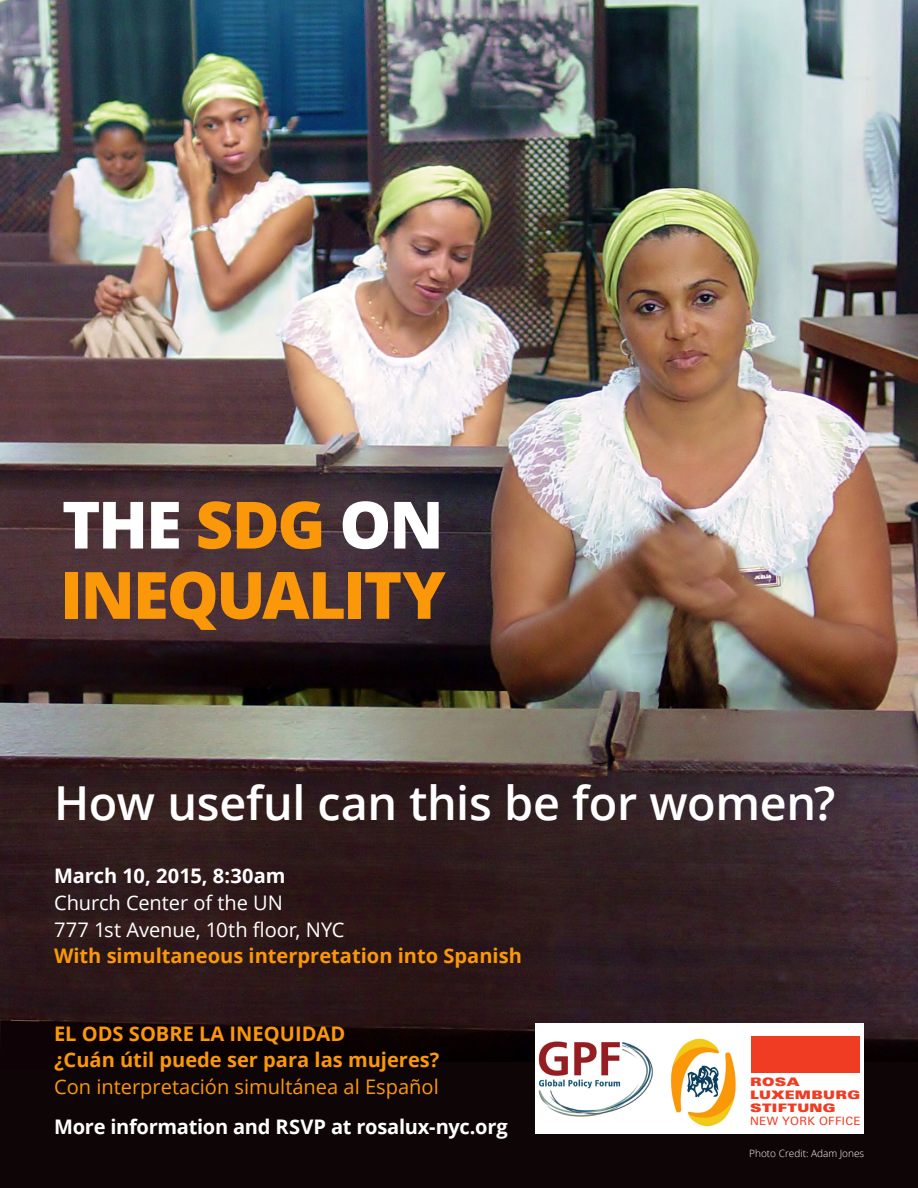
<style>
.page{position:relative;width:918px;height:1188px;background:#fff}
.page>*{position:absolute;margin:0;border:0;box-sizing:border-box;transform-origin:0 0}
.t1{font:800 65.25px "Open Sans";letter-spacing:-.03em;color:#fb9809}
.t2{font:800 65.25px "Open Sans";letter-spacing:-.035em;color:#fff}
.t3{font:600 46.8px "Open Sans";letter-spacing:-.01em;color:#fff}
.t4{font:700 20.1px/26.8px "Open Sans";color:#fb9809}
.t5{font:700 20.1px "Open Sans";letter-spacing:-.015em;color:#fff}
.t6{font:20.1px "Open Sans";letter-spacing:-.005em;color:#fff}
.t7{font:20.1px "Open Sans";color:#fb9809}
.t8{font:11.7px/13px "Univers Com 93 X Black Ext";letter-spacing:.03em;color:#ef3c23}
.t9{font:11.55px "Univers Com 55 Roman";letter-spacing:.03em;color:#ef3c23}
.t10{font:300 10.05px "Open Sans";color:#fff}
.s1{color:#fb9809}
</style>
<div class="page">
<div style="left:0;top:1043px;width:918px;height:145px;background:#0e0506"></div>
<img style="left:0;top:0;width:918px;height:1061px">
<div style="left:535px;top:1024px;width:329px;height:110px;background:#fff"></div>
<div style="left:751px;top:1036px;width:108px;height:36px;background:#ef3c23"></div>
<img style="left:670px;top:1038px;width:66px;height:89px">
<img style="left:538px;top:1041px;width:115px;height:76px">
<div style="left:0;top:1021px;width:64px;height:40px;background:#0e0206"></div>
<p class="t2" style="left:62px;top:475px;width:383px">THE <span class="s1">SDG</span> ON</p>
<p class="t1" style="left:60px;top:545px;width:388px">INEQUALITY</p>
<p class="t3" style="left:54px;top:771px;width:783px">How useful can this be for women?</p>
<p class="t5" style="left:54px;top:861px;width:233px">March 10, 2015, 8:30am</p>
<p class="t6" style="left:54px;top:889px;width:231px">Church Center of the UN</p>
<p class="t6" style="left:54px;top:915px;width:292px">777 1st Avenue, 10th floor, NYC</p>
<p class="t4" style="left:54px;top:942px;width:469px">With simultaneous interpretation into Spanish</p>
<p class="t4" style="left:54px;top:1019px;width:387px">EL ODS SOBRE LA INEQUIDAD<br>¿Cuán útil puede ser para las mujeres?</p>
<p class="t7" style="left:54px;top:1073px;width:386px">Con interpretación simultánea al Español</p>
<p class="t5" style="left:54px;top:1113px;width:455px">More information and RSVP at rosalux-nyc.org</p>
<p class="t8" style="left:750px;top:1075px;width:112px">ROSA<br>LUXEMBURG<br>STIFTUNG</p>
<p class="t9" style="left:750px;top:1114px;width:112px">NEW YORK OFFICE</p>
<p class="t10" style="left:749px;top:1147px;width:117px">Photo Credit: Adam Jones</p>
</div>
